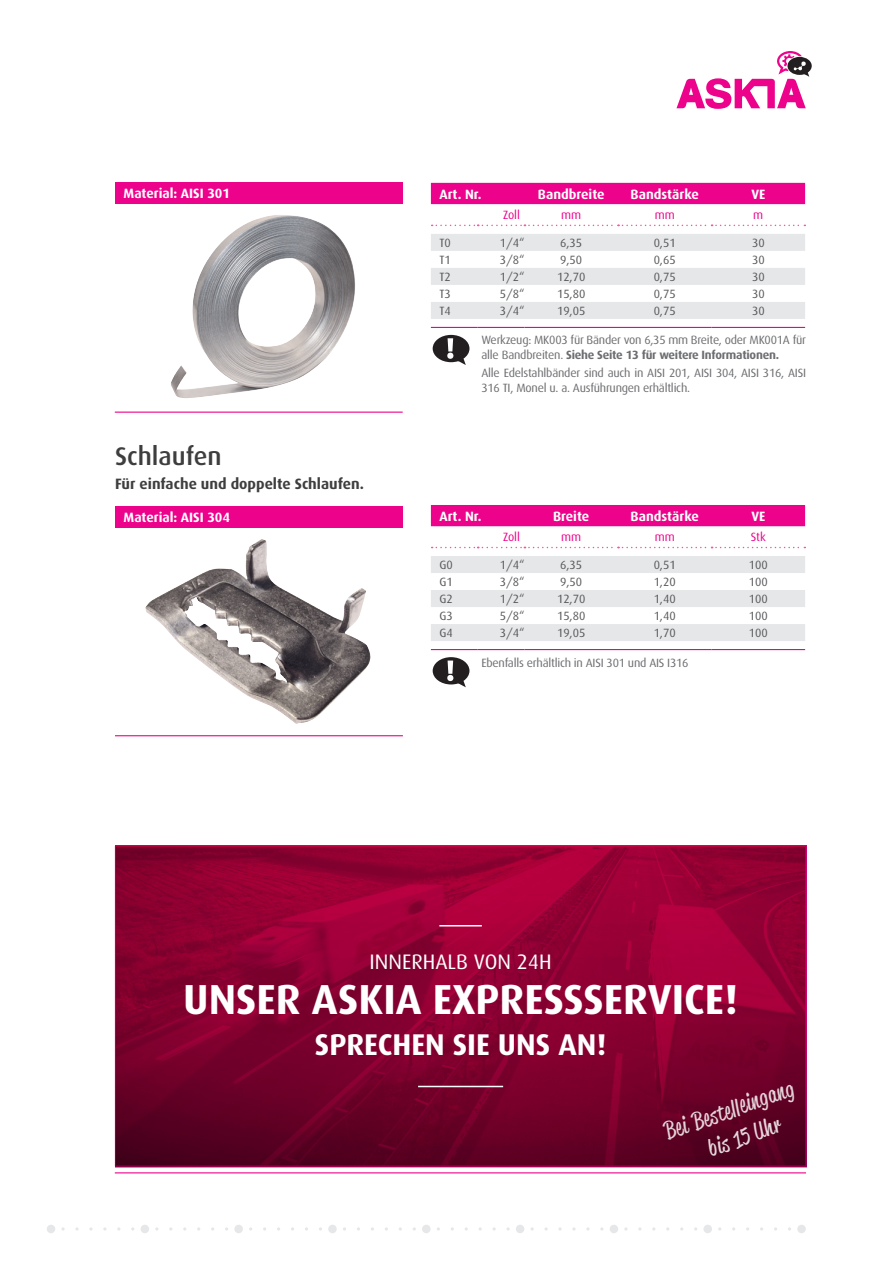
<style>
.page{position:relative;width:893px;height:1263px;background:#fff}
.page>*{position:absolute;margin:0;border:0;box-sizing:border-box;transform-origin:0 0}
.t1{font:700 42px "Dax";color:#fff}
.t2{font:700 30px "Dax";color:#fff}
.t3{font:500 25.5px "Dax";color:#3e3e3f}
.t4{font:22.95px "Reklame Script Regular DEMO";color:#fff}
.t5{font:21px "Dax";color:#fff}
.t6{font:700 15px "Dax";color:#3e3e3f}
.t7{font:700 13.5px "Dax";color:#fff}
.t8{font:12px/14.4px "Dax";letter-spacing:-.02em;color:#6c6d70}
.t9{font:12px "Dax";color:#57585a}
.t10{font:12px "Dax";color:#ed028c}
.s1{font-weight:700}
</style>
<div class="page">
<svg style="left:676px;top:51px;width:136px;height:58px"></svg>
<hr style="left:0;top:532px;width:1px;height:731px;background:#e6e7e9">
<div style="left:115px;top:506px;width:288px;height:21px;background:#ed028c"></div>
<div style="left:431px;top:505px;width:374px;height:21px;background:#ed028c"></div>
<svg style="left:431px;top:556px;width:374px;height:85px"></svg>
<svg style="left:432px;top:547px;width:373px;height:1px"></svg>
<hr style="left:431px;top:649px;width:47px;height:1px;background:#ed028c">
<hr style="left:478px;top:649px;width:46px;height:1px;background:#ed028c">
<hr style="left:524px;top:649px;width:94px;height:1px;background:#ed028c">
<hr style="left:618px;top:649px;width:94px;height:1px;background:#ed028c">
<hr style="left:712px;top:649px;width:93px;height:1px;background:#ed028c">
<svg style="left:433px;top:335px;width:36px;height:30px"></svg>
<svg style="left:433px;top:657px;width:36px;height:30px"></svg>
<hr style="left:115px;top:735px;width:288px;height:1px;background:#ed028c">
<img style="left:145px;top:539px;width:226px;height:185px">
<div style="left:115px;top:183px;width:288px;height:21px;background:#ed028c"></div>
<div style="left:431px;top:183px;width:374px;height:21px;background:#ed028c"></div>
<svg style="left:431px;top:234px;width:374px;height:85px"></svg>
<svg style="left:432px;top:225px;width:373px;height:1px"></svg>
<hr style="left:431px;top:327px;width:47px;height:1px;background:#ed028c">
<hr style="left:478px;top:327px;width:46px;height:1px;background:#ed028c">
<hr style="left:524px;top:327px;width:94px;height:1px;background:#ed028c">
<hr style="left:618px;top:327px;width:94px;height:1px;background:#ed028c">
<hr style="left:712px;top:327px;width:93px;height:1px;background:#ed028c">
<hr style="left:115px;top:412px;width:288px;height:1px;background:#ed028c">
<img style="left:171px;top:215px;width:184px;height:183px">
<hr style="left:115px;top:1172px;width:691px;height:1px;background:#ed028c">
<img style="left:117px;top:848px;width:687px;height:316px">
<hr style="left:439px;top:925px;width:43px;height:1px;background:#fff">
<hr style="left:418px;top:1086px;width:85px;height:1px;background:#fff">
<div style="left:47px;top:1225px;width:8px;height:8px;background:#e6e7e9;border-radius:50%"></div>
<div style="left:141px;top:1225px;width:8px;height:8px;background:#e6e7e9;border-radius:50%"></div>
<div style="left:234px;top:1225px;width:9px;height:8px;background:#e6e7e9;border-radius:50%"></div>
<div style="left:328px;top:1225px;width:9px;height:8px;background:#e6e7e9;border-radius:50%"></div>
<div style="left:422px;top:1225px;width:9px;height:8px;background:#e6e7e9;border-radius:50%"></div>
<div style="left:516px;top:1225px;width:8px;height:8px;background:#e6e7e9;border-radius:50%"></div>
<div style="left:610px;top:1225px;width:8px;height:8px;background:#e6e7e9;border-radius:50%"></div>
<div style="left:703px;top:1225px;width:9px;height:8px;background:#e6e7e9;border-radius:50%"></div>
<div style="left:797px;top:1225px;width:9px;height:8px;background:#e6e7e9;border-radius:50%"></div>
<svg style="left:752px;top:1116px;width:31px;height:24px"></svg>
<p class="t7" style="left:124px;top:186px;width:108px">Material: AISI 301</p>
<p class="t7" style="left:439px;top:186px;width:44px">Art. Nr.</p>
<p class="t7" style="left:538px;top:186px;width:68px">Bandbreite</p>
<p class="t7" style="left:631px;top:186px;width:70px">Bandstärke</p>
<p class="t7" style="left:751px;top:186px;width:15px">VE</p>
<p class="t10" style="left:503px;top:208px;width:19px">Zoll</p>
<p class="t10" style="left:561px;top:208px;width:22px">mm</p>
<p class="t10" style="left:655px;top:208px;width:22px">mm</p>
<p class="t10" style="left:753px;top:208px;width:12px">m</p>
<p class="t9" style="left:439px;top:236px;width:13px">T0</p>
<p class="t9" style="left:500px;top:236px;width:26px">1/4“</p>
<p class="t9" style="left:560px;top:236px;width:24px">6,35</p>
<p class="t9" style="left:654px;top:236px;width:24px">0,51</p>
<p class="t9" style="left:752px;top:236px;width:14px">30</p>
<p class="t9" style="left:439px;top:253px;width:13px">T1</p>
<p class="t9" style="left:500px;top:253px;width:26px">3/8“</p>
<p class="t9" style="left:560px;top:253px;width:24px">9,50</p>
<p class="t9" style="left:654px;top:253px;width:24px">0,65</p>
<p class="t9" style="left:752px;top:253px;width:14px">30</p>
<p class="t9" style="left:439px;top:270px;width:13px">T2</p>
<p class="t9" style="left:500px;top:270px;width:26px">1/2“</p>
<p class="t9" style="left:557px;top:270px;width:30px">12,70</p>
<p class="t9" style="left:654px;top:270px;width:24px">0,75</p>
<p class="t9" style="left:752px;top:270px;width:14px">30</p>
<p class="t9" style="left:439px;top:287px;width:13px">T3</p>
<p class="t9" style="left:500px;top:287px;width:26px">5/8“</p>
<p class="t9" style="left:557px;top:287px;width:30px">15,80</p>
<p class="t9" style="left:654px;top:287px;width:24px">0,75</p>
<p class="t9" style="left:752px;top:287px;width:14px">30</p>
<p class="t9" style="left:439px;top:304px;width:13px">T4</p>
<p class="t9" style="left:500px;top:304px;width:26px">3/4“</p>
<p class="t9" style="left:557px;top:304px;width:30px">19,05</p>
<p class="t9" style="left:654px;top:304px;width:24px">0,75</p>
<p class="t9" style="left:752px;top:304px;width:14px">30</p>
<p class="t8" style="left:481px;top:333px;width:326px">Werkzeug: MK003 für Bänder von 6,35 mm Breite, oder MK001A für alle Bandbreiten. <span class="s1">Siehe Seite 13 für weitere Informationen.</span></p>
<p class="t8" style="left:481px;top:366px;width:326px">Alle Edelstahlbänder sind auch in AISI 201, AISI 304, AISI 316, AISI<br>316 TI, Monel u. a. Ausführungen erhältlich.</p>
<h3 class="t3" style="left:115px;top:442px;width:108px">Schlaufen</h3>
<p class="t6" style="left:115px;top:476px;width:251px">Für einfache und doppelte Schlaufen.</p>
<p class="t7" style="left:124px;top:509px;width:108px">Material: AISI 304</p>
<p class="t7" style="left:439px;top:509px;width:44px">Art. Nr.</p>
<p class="t7" style="left:553px;top:509px;width:38px">Breite</p>
<p class="t7" style="left:631px;top:509px;width:70px">Bandstärke</p>
<p class="t7" style="left:751px;top:509px;width:15px">VE</p>
<p class="t10" style="left:503px;top:530px;width:19px">Zoll</p>
<p class="t10" style="left:561px;top:530px;width:22px">mm</p>
<p class="t10" style="left:655px;top:530px;width:22px">mm</p>
<p class="t10" style="left:751px;top:530px;width:17px">Stk</p>
<p class="t9" style="left:439px;top:558px;width:15px">G0</p>
<p class="t9" style="left:500px;top:558px;width:26px">1/4“</p>
<p class="t9" style="left:560px;top:558px;width:24px">6,35</p>
<p class="t9" style="left:654px;top:558px;width:24px">0,51</p>
<p class="t9" style="left:749px;top:558px;width:21px">100</p>
<p class="t9" style="left:439px;top:575px;width:15px">G1</p>
<p class="t9" style="left:500px;top:575px;width:26px">3/8“</p>
<p class="t9" style="left:560px;top:575px;width:24px">9,50</p>
<p class="t9" style="left:654px;top:575px;width:24px">1,20</p>
<p class="t9" style="left:749px;top:575px;width:21px">100</p>
<p class="t9" style="left:439px;top:592px;width:15px">G2</p>
<p class="t9" style="left:500px;top:592px;width:26px">1/2“</p>
<p class="t9" style="left:557px;top:592px;width:30px">12,70</p>
<p class="t9" style="left:654px;top:592px;width:24px">1,40</p>
<p class="t9" style="left:749px;top:592px;width:21px">100</p>
<p class="t9" style="left:439px;top:609px;width:15px">G3</p>
<p class="t9" style="left:500px;top:609px;width:26px">5/8“</p>
<p class="t9" style="left:557px;top:609px;width:30px">15,80</p>
<p class="t9" style="left:654px;top:609px;width:24px">1,40</p>
<p class="t9" style="left:749px;top:609px;width:21px">100</p>
<p class="t9" style="left:439px;top:626px;width:15px">G4</p>
<p class="t9" style="left:500px;top:626px;width:26px">3/4“</p>
<p class="t9" style="left:557px;top:626px;width:30px">19,05</p>
<p class="t9" style="left:654px;top:626px;width:24px">1,70</p>
<p class="t9" style="left:749px;top:626px;width:21px">100</p>
<p class="t8" style="left:481px;top:655px;width:209px">Ebenfalls erhältlich in AISI 301 und AIS I316</p>
<h3 class="t5" style="left:370px;top:950px;width:183px">INNERHALB VON 24H</h3>
<h1 class="t1" style="left:183px;top:976px;width:556px">UNSER ASKIA EXPRESSSERVICE!</h1>
<h2 class="t2" style="left:315px;top:1027px;width:293px">SPRECHEN SIE UNS AN!</h2>
<h3 class="t4" style="left:737px;top:1096px;width:57px;rotate:-18deg">eingang</h3>
<h3 class="t4" style="left:662px;top:1122px;width:79px;rotate:-18deg">Bei Bestell</h3>
<h3 class="t4" style="left:706px;top:1139px;width:44px;rotate:-18deg">bis 15</h3>
</div>
